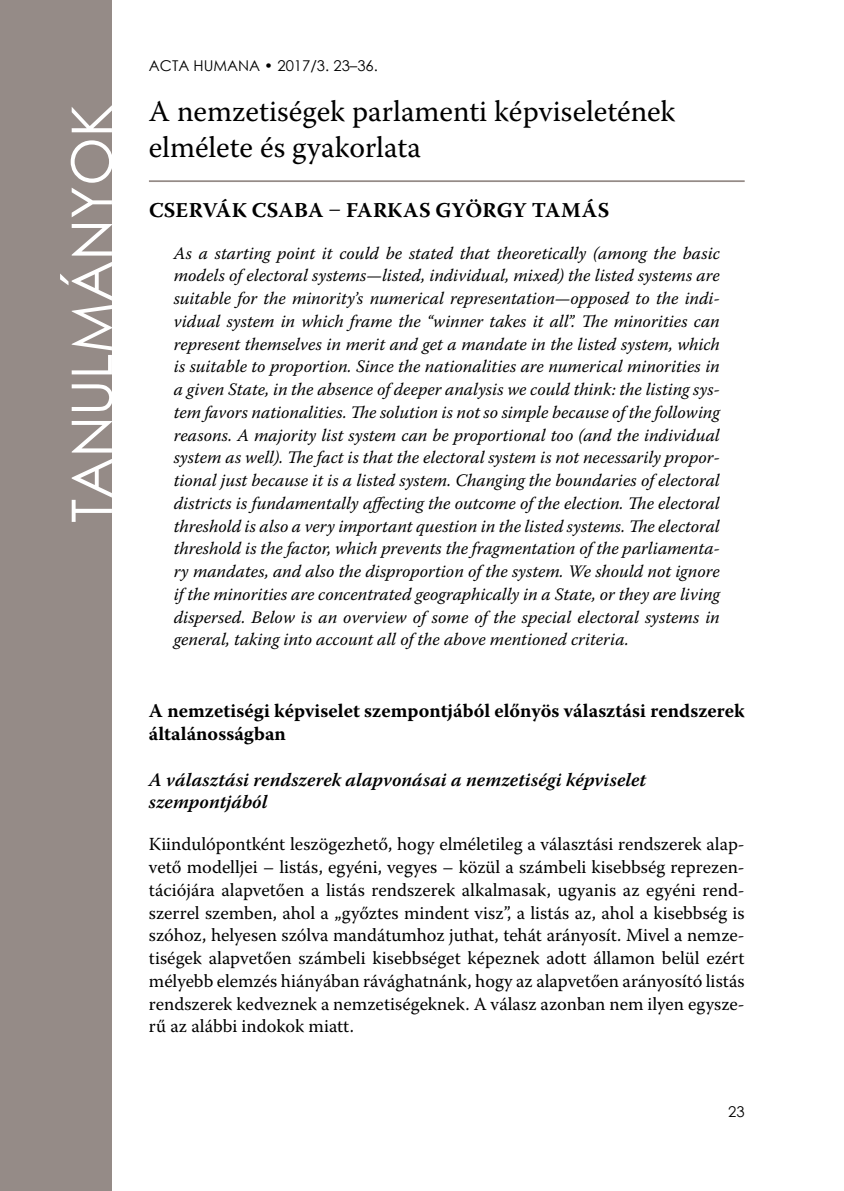
<style>
.page{position:relative;width:844px;height:1191px;background:#fff}
.page>*{position:absolute;margin:0;border:0;box-sizing:border-box;transform-origin:0 0}
.t1{font:56px "Century Gothic";color:#fff}
.t2{font:29.75px/35.7px "Warnock Pro";color:#000}
.t3{font:700 21px "Warnock Pro";letter-spacing:.01em;color:#000}
.t4{font:700 19.25px/22.8px "Warnock Pro";color:#000}
.t5{font:italic 600 18.9px/22.8px "Warnock Pro";letter-spacing:.005em;color:#000}
.t6{font:18.38px/22.8px "Warnock Pro";color:#000;text-align:justify}
.t7{font:italic 17.5px/22.8px "Warnock Pro";color:#000;text-align:justify}
.t8{font:14.88px "Century Gothic";color:#000}
.s1{font-weight:400}
</style>
<div class="page">
<div style="left:0;top:0;width:112px;height:1191px;background:#958b87"></div>
<hr style="left:149px;top:180px;width:595px;height:2px;background:#958b87">
<p class="t8" style="left:149px;top:55px;width:230px">ACTA HUMANA • 2017/3. 23–36.</p>
<h1 class="t1" style="left:53px;top:523px;width:420px;rotate:-90deg">TANULMÁNYOK</h1>
<h2 class="t2" style="left:149px;top:93px;width:528px">A nemzetiségek parlamenti képviseletének elmélete és gyakorlata</h2>
<p class="t3" style="left:149px;top:197px;width:461px">CSERVÁK CSABA <span class="s1">–</span> FARKAS GYÖRGY TAMÁS</p>
<p class="t7" style="left:174px;top:241px;width:547px">As a starting point it could be stated that theoretically (among the basic models of electoral systems—listed, individual, mixed) the listed systems are suitable for the minority’s numerical representation—opposed to the indi&shy;vidual system in which frame the “winner takes it all”. The minorities can represent themselves in merit and get a mandate in the listed system, which is suitable to proportion. Since the nationalities are numerical minorities in a given State, in the absence of deeper analysis we could think: the listing sys&shy;tem favors nationalities. The solution is not so simple because of the following reasons. A majority list system can be proportional too (and the individual system as well). The fact is that the electoral system is not necessarily propor&shy;tional just because it is a listed system. Changing the boundaries of electoral districts is fundamentally affecting the outcome of the election. The electoral threshold is also a very important question in the listed systems. The electoral threshold is the factor, which prevents the fragmentation of the parliamenta&shy;ry mandates, and also the disproportion of the system. We should not ignore if the minorities are concentrated geographically in a State, or they are living dispersed. Below is an overview of some of the special electoral systems in general, taking into account all of the above mentioned criteria.</p>
<p class="t4" style="left:149px;top:699px;width:597px">A nemzetiségi képviselet szempontjából előnyös választási rendszerek általánosságban</p>
<p class="t5" style="left:149px;top:767px;width:498px">A választási rendszerek alapvonásai a nemzetiségi képviselet szempontjából</p>
<p class="t6" style="left:149px;top:832px;width:597px">Kiindulópontként leszögezhető, hogy elméletileg a választási rendszerek alap&shy;vető modelljei – listás, egyéni, vegyes – közül a számbeli kisebbség reprezen&shy;tációjára alapvetően a listás rendszerek alkalmasak, ugyanis az egyéni rend&shy;szerrel szemben, ahol a „győztes mindent visz”, a listás az, ahol a kisebbség is szóhoz, helyesen szólva mandátumhoz juthat, tehát arányosít. Mivel a nemze&shy;tiségek alapvetően számbeli kisebbséget képeznek adott államon belül ezért mélyebb elemzés hiányában rávághatnánk, hogy az alapvetően arányosító listás rendszerek kedveznek a nemzetiségeknek. A válasz azonban nem ilyen egysze&shy;rű az alábbi indokok miatt.</p>
<p class="t8" style="left:728px;top:1100px;width:18px">23</p>
</div>
